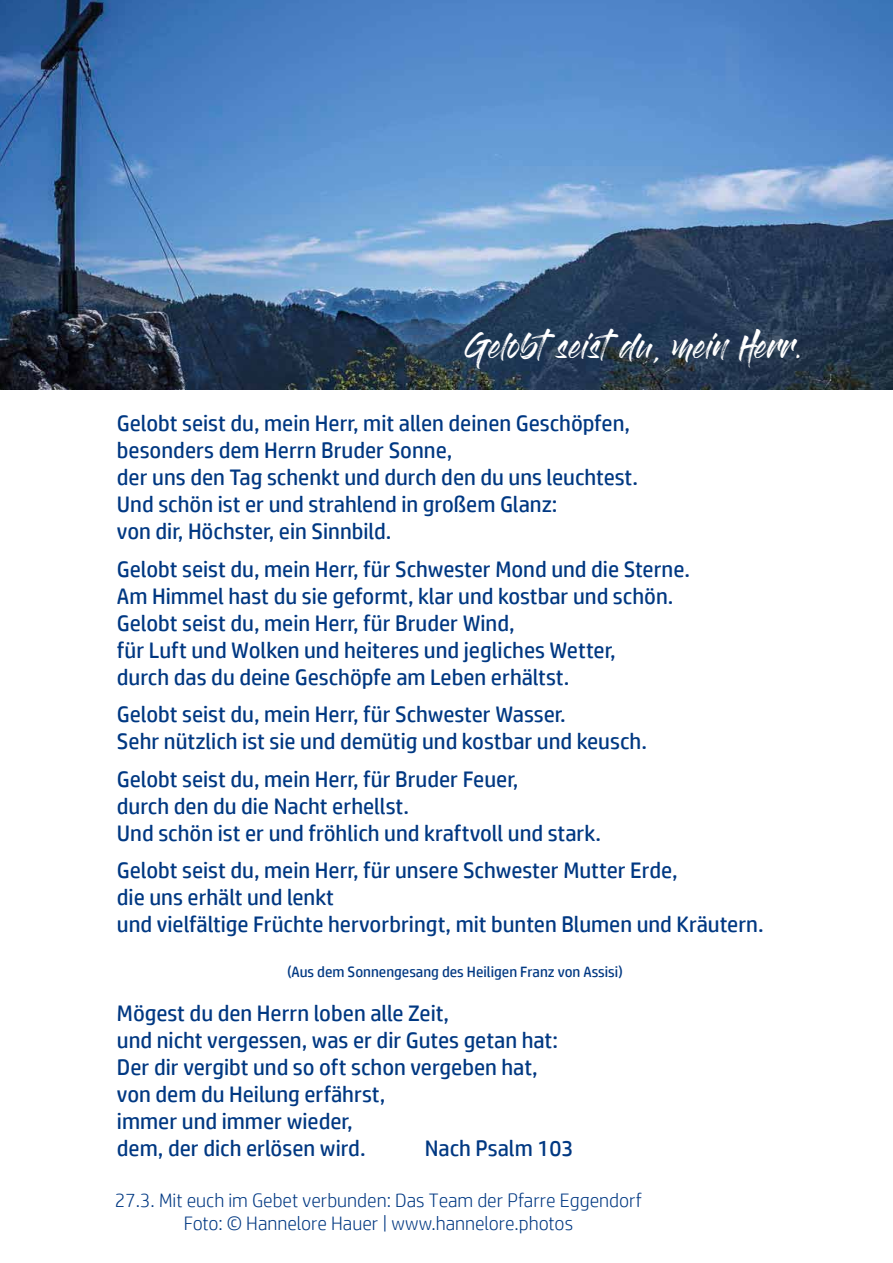
<style>
.page{position:relative;width:893px;height:1263px;background:#fff}
.page>*{position:absolute;margin:0;border:0;box-sizing:border-box;transform-origin:0 0}
.t1{font:25.5px "Gloss And Bloom";color:#fff}
.t2{font:22.5px/27px "HP Simplified";color:#003882}
.t3{font:300 19.5px/22.5px "HP Simplified";color:#003882;text-align:center}
.t4{font:15px "HP Simplified";color:#003882}
</style>
<div class="page">
<img style="left:0;top:0;width:893px;height:389px">
<p class="t1" style="left:464px;top:334px;width:339px">Gelobtseistdu, mein Herr.</p>
<p class="t2" style="left:117px;top:410px;width:523px">Gelobt seist du, mein Herr, mit allen deinen Geschöpfen, besonders dem Herrn Bruder Sonne,<br>der uns den Tag schenkt und durch den du uns leuchtest.<br>Und schön ist er und strahlend in großem Glanz:<br>von dir, Höchster, ein Sinnbild.</p>
<p class="t2" style="left:117px;top:555px;width:575px">Gelobt seist du, mein Herr, für Schwester Mond und die Sterne.<br>Am Himmel hast du sie geformt, klar und kostbar und schön.<br>Gelobt seist du, mein Herr, für Bruder Wind,<br>für Luft und Wolken und heiteres und jegliches Wetter,<br>durch das du deine Geschöpfe am Leben erhältst.</p>
<p class="t2" style="left:117px;top:701px;width:531px">Gelobt seist du, mein Herr, für Schwester Wasser.<br>Sehr nützlich ist sie und demütig und kostbar und keusch.</p>
<p class="t2" style="left:117px;top:765px;width:486px">Gelobt seist du, mein Herr, für Bruder Feuer,<br>durch den du die Nacht erhellst.<br>Und schön ist er und fröhlich und kraftvoll und stark.</p>
<p class="t2" style="left:117px;top:857px;width:648px">Gelobt seist du, mein Herr, für unsere Schwester Mutter Erde,<br>die uns erhält und lenkt<br>und vielfältige Früchte hervorbringt, mit bunten Blumen und Kräutern.</p>
<p class="t4" style="left:287px;top:963px;width:337px">(Aus dem Sonnengesang des Heiligen Franz von Assisi)</p>
<p class="t2" style="left:117px;top:999px;width:443px">Mögest du den Herrn loben alle Zeit,<br>und nicht vergessen, was er dir Gutes getan hat:<br>Der dir vergibt und so oft schon vergeben hat, von dem du Heilung erfährst,<br>immer und immer wieder,<br>dem, der dich erlösen wird.</p>
<p class="t2" style="left:425px;top:1134px;width:150px">Nach Psalm 103</p>
<p class="t3" style="left:115px;top:1189px;width:529px">27.3. Mit euch im Gebet verbunden: Das Team der Pfarre Eggendorf<br>Foto: © Hannelore Hauer | www.hannelore.photos</p>
</div>
